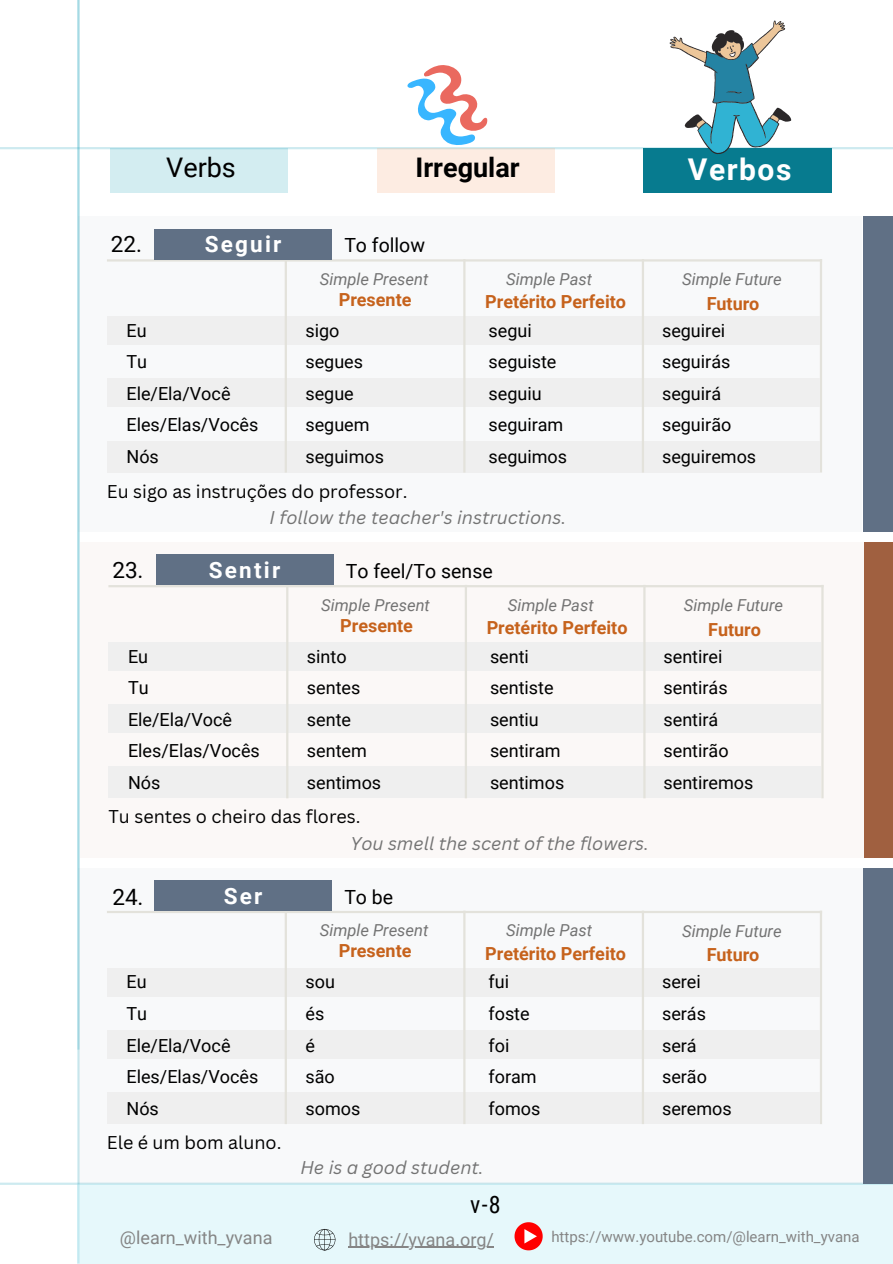
<style>
.page{position:relative;width:893px;height:1264px;background:#fff}
.page>*{position:absolute;margin:0;border:0;box-sizing:border-box;transform-origin:0 0}
.t1{font:700 30px "Roboto";letter-spacing:.05em;color:#fff}
.t2{font:700 27px "Roboto";color:#000}
.t3{font:27px "Roboto";color:#000}
.t4{font:24px "Roboto Condensed";color:#000}
.t5{font:700 22.5px "Roboto";letter-spacing:.1em;color:#fff}
.t6{font:22.5px "Roboto";color:#000}
.t7{font:19.5px "Roboto";color:#000}
.t8{font:18px/31.5px "Roboto";color:#000}
.t9{font:700 18px "Roboto";color:#c6621c}
.t10{font:italic 18px "Canva Sans";color:#737373}
.t11{font:18px "Canva Sans";color:#000}
.t12{font:18px "Roboto";color:#858585}
.t13{font:italic 16.5px "Roboto";color:#737373}
.t14{font:15px "Roboto";color:#858585}
</style>
<div class="page">
<hr style="left:77px;top:0;width:3px;height:1263px;background:#079ab4">
<hr style="left:0;top:1182px;width:892px;height:2px;background:#079ab4">
<div style="left:78px;top:216px;width:784px;height:316px;background:#f8f9fa"></div>
<hr style="left:819px;top:259px;width:3px;height:213px;background:#e3e2db">
<div style="left:862px;top:216px;width:30px;height:316px;background:#607085"></div>
<div style="left:107px;top:316px;width:712px;height:28px;background:#efefef"></div>
<div style="left:107px;top:378px;width:712px;height:29px;background:#efefef"></div>
<div style="left:107px;top:441px;width:712px;height:31px;background:#efefef"></div>
<hr style="left:285px;top:259px;width:2px;height:213px;background:#e3e2db">
<hr style="left:463px;top:259px;width:2px;height:213px;background:#e3e2db">
<hr style="left:107px;top:259px;width:715px;height:2px;background:#e3e2db">
<hr style="left:641px;top:259px;width:3px;height:213px;background:#e3e2db">
<div style="left:154px;top:229px;width:178px;height:30px;background:#607085"></div>
<div style="left:78px;top:868px;width:784px;height:315px;background:#f8f9fa"></div>
<hr style="left:819px;top:910px;width:3px;height:214px;background:#e3e2db">
<div style="left:862px;top:868px;width:30px;height:315px;background:#607085"></div>
<div style="left:107px;top:968px;width:712px;height:28px;background:#efefef"></div>
<div style="left:107px;top:1030px;width:712px;height:28px;background:#efefef"></div>
<div style="left:107px;top:1092px;width:712px;height:32px;background:#efefef"></div>
<hr style="left:285px;top:910px;width:2px;height:214px;background:#e3e2db">
<hr style="left:463px;top:910px;width:2px;height:214px;background:#e3e2db">
<hr style="left:107px;top:910px;width:715px;height:3px;background:#e3e2db">
<hr style="left:641px;top:910px;width:3px;height:214px;background:#e3e2db">
<div style="left:154px;top:880px;width:178px;height:30px;background:#607085"></div>
<div style="left:80px;top:542px;width:783px;height:315px;background:#fbf8f7"></div>
<hr style="left:821px;top:585px;width:2px;height:213px;background:#e3e2db">
<div style="left:864px;top:542px;width:28px;height:315px;background:#a06040"></div>
<div style="left:108px;top:642px;width:713px;height:28px;background:#efefef"></div>
<div style="left:108px;top:704px;width:713px;height:28px;background:#efefef"></div>
<div style="left:108px;top:766px;width:713px;height:32px;background:#efefef"></div>
<hr style="left:286px;top:585px;width:2px;height:213px;background:#e3e2db">
<hr style="left:464px;top:585px;width:3px;height:213px;background:#e3e2db">
<hr style="left:108px;top:585px;width:715px;height:2px;background:#e3e2db">
<hr style="left:643px;top:585px;width:2px;height:213px;background:#e3e2db">
<div style="left:156px;top:554px;width:177px;height:31px;background:#607085"></div>
<div style="left:77px;top:1183px;width:815px;height:80px;background:#e6f8fb"></div>
<svg style="left:314px;top:1229px;width:21px;height:21px"></svg>
<svg style="left:514px;top:1222px;width:28px;height:28px"></svg>
<hr style="left:348px;top:1246px;width:146px;height:1px;background:#858585">
<hr style="left:0;top:147px;width:892px;height:2px;background:#079ab4">
<div style="left:643px;top:148px;width:188px;height:44px;background:#077b8f"></div>
<div style="left:110px;top:148px;width:178px;height:44px;background:#d3edf1"></div>
<div style="left:377px;top:148px;width:177px;height:44px;background:#fdece2"></div>
<svg style="left:669px;top:20px;width:122px;height:134px"></svg>
<svg style="left:407px;top:65px;width:80px;height:80px"></svg>
<p class="t6" style="left:111px;top:231px;width:33px">22.</p>
<h2 class="t3" style="left:166px;top:152px;width:71px">Verbs</h2>
<h2 class="t2" style="left:415px;top:152px;width:106px">Irregular</h2>
<h1 class="t1" style="left:687px;top:152px;width:105px">Verbos</h1>
<p class="t5" style="left:205px;top:231px;width:78px">Seguir</p>
<p class="t7" style="left:344px;top:234px;width:82px">To follow</p>
<p class="t13" style="left:320px;top:269px;width:110px">Simple Present</p>
<p class="t9" style="left:339px;top:289px;width:74px">Presente</p>
<p class="t13" style="left:506px;top:269px;width:87px">Simple Past</p>
<p class="t13" style="left:682px;top:270px;width:101px">Simple Future</p>
<p class="t9" style="left:706px;top:293px;width:54px">Futuro</p>
<p class="t9" style="left:485px;top:291px;width:142px">Pretérito Perfeito</p>
<p class="t8" style="left:126px;top:315px;width:133px">Eu<br>Tu<br>Ele/Ela/Você<br>Eles/Elas/Vocês<br>Nós</p>
<p class="t8" style="left:305px;top:315px;width:80px">sigo segues segue seguem seguimos</p>
<p class="t8" style="left:488px;top:315px;width:80px">segui seguiste seguiu seguiram seguimos</p>
<p class="t8" style="left:662px;top:315px;width:96px">seguirei seguirás seguirá seguirão seguiremos</p>
<p class="t11" style="left:107px;top:478px;width:302px">Eu sigo as instruções do professor.</p>
<p class="t10" style="left:269px;top:504px;width:298px">I follow the teacher's instructions.</p>
<p class="t6" style="left:112px;top:557px;width:33px">23.</p>
<p class="t5" style="left:209px;top:557px;width:73px">Sentir</p>
<p class="t7" style="left:346px;top:559px;width:148px">To feel/To sense</p>
<p class="t13" style="left:321px;top:595px;width:110px">Simple Present</p>
<p class="t9" style="left:340px;top:615px;width:74px">Presente</p>
<p class="t13" style="left:507px;top:595px;width:87px">Simple Past</p>
<p class="t13" style="left:683px;top:596px;width:101px">Simple Future</p>
<p class="t9" style="left:708px;top:619px;width:54px">Futuro</p>
<p class="t9" style="left:486px;top:617px;width:142px">Pretérito Perfeito</p>
<p class="t8" style="left:128px;top:640px;width:133px">Eu<br>Tu<br>Ele/Ela/Você<br>Eles/Elas/Vocês<br>Nós</p>
<p class="t8" style="left:307px;top:640px;width:76px">sinto sentes sente sentem sentimos</p>
<p class="t8" style="left:490px;top:640px;width:76px">senti sentiste sentiu sentiram sentimos</p>
<p class="t8" style="left:663px;top:640px;width:91px">sentirei sentirás sentirá sentirão sentiremos</p>
<p class="t11" style="left:108px;top:804px;width:254px">Tu sentes o cheiro das flores.</p>
<p class="t10" style="left:350px;top:830px;width:300px">You smell the scent of the flowers.</p>
<p class="t6" style="left:112px;top:884px;width:33px">24.</p>
<p class="t5" style="left:224px;top:883px;width:40px">Ser</p>
<p class="t7" style="left:344px;top:885px;width:50px">To be</p>
<p class="t13" style="left:320px;top:921px;width:110px">Simple Present</p>
<p class="t9" style="left:339px;top:940px;width:74px">Presente</p>
<p class="t13" style="left:506px;top:921px;width:87px">Simple Past</p>
<p class="t13" style="left:682px;top:921px;width:101px">Simple Future</p>
<p class="t9" style="left:706px;top:944px;width:54px">Futuro</p>
<p class="t9" style="left:485px;top:943px;width:142px">Pretérito Perfeito</p>
<p class="t8" style="left:126px;top:966px;width:133px">Eu<br>Tu<br>Ele/Ela/Você<br>Eles/Elas/Vocês<br>Nós</p>
<p class="t8" style="left:305px;top:966px;width:56px">sou<br>és<br>é<br>são somos</p>
<p class="t8" style="left:488px;top:966px;width:53px">fui foste foi foram fomos</p>
<p class="t8" style="left:662px;top:966px;width:71px">serei serás será serão seremos</p>
<p class="t11" style="left:107px;top:1129px;width:176px">Ele é um bom aluno.</p>
<p class="t10" style="left:300px;top:1155px;width:185px">He is a good student.</p>
<h3 class="t4" style="left:470px;top:1190px;width:32px">v-8</h3>
<p class="t12" style="left:120px;top:1226px;width:154px">@learn_with_yvana</p>
<p class="t12" style="left:348px;top:1228px;width:147px">https://yvana.org/</p>
<p class="t14" style="left:551px;top:1228px;width:310px">https://www.youtube.com/@learn_with_yvana</p>
</div>
